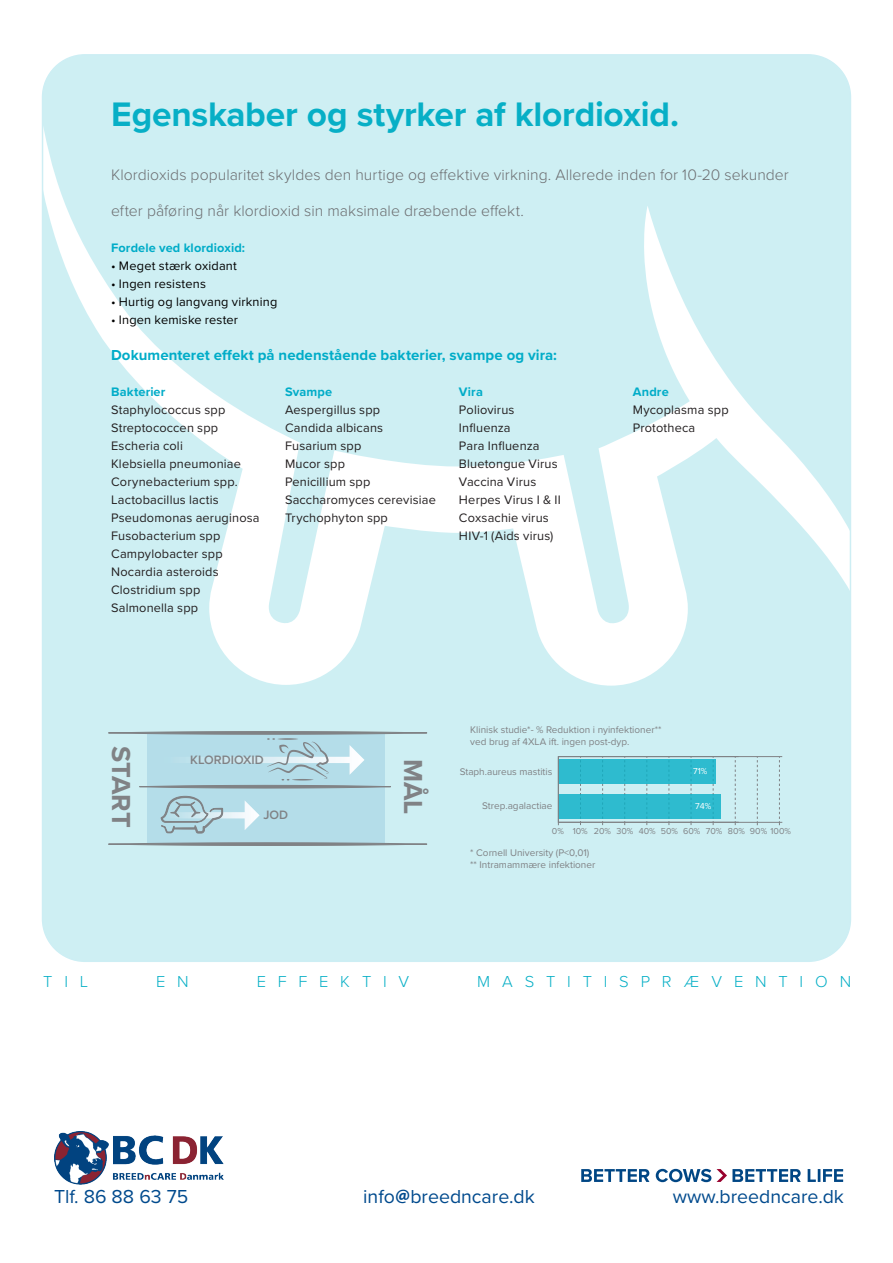
<style>
.page{position:relative;width:893px;height:1263px;background:#fff}
.page>*{position:absolute;margin:0;border:0;box-sizing:border-box;transform-origin:0 0}
.Heading_Avenir_heavy{font:700 35.25px "Proxima Nova";letter-spacing:-.005em;color:#07afc6}
.t1{font:700 27px "Proxima Nova";letter-spacing:-.01em;color:#808285}
.t2{font:19.5px "Proxima Nova";color:#004a8d}
.t3{font:300 16.5px "Proxima Nova";letter-spacing:.715em;color:#07afc6}
.Intro_Avenir_Light_1{font:300 15.75px "Proxima Nova";letter-spacing:.005em;color:#6c6d70}
.Tekst_Heading_Avenir{font:700 15px "Proxima Nova";letter-spacing:.005em;color:#00acc8}
.Tekst_Avenir_Book_8{font:12.75px "Proxima Nova";letter-spacing:.015em;color:#231f20}
.Tekst_Heading_Avenir-2{font:12.75px "Proxima Nova";letter-spacing:.015em;color:#000}
.Tekst_Heading_Avenir-3{font:700 12.75px "Proxima Nova";letter-spacing:.01em;color:#00acc8}
.t4{font:600 12.6px "Proxima Nova";color:#808285}
.t5{font:10.05px/12px "Proxima Nova";color:#808285}
.t6{font:9px "Proxima Nova";color:#808285}
.t7{font:9px "Proxima Nova";color:#fff}
.s1{font-family:"Myriad Pro";font-weight:700}
</style>
<div class="page">
<div style="left:43px;top:55px;width:807px;height:906px;background:#ceeff3;border-radius:43px"></div>
<svg style="left:45px;top:136px;width:803px;height:550px"></svg>
<div style="left:147px;top:787px;width:238px;height:56px;background:#b4dde9"></div>
<svg style="left:161px;top:796px;width:99px;height:38px"></svg>
<svg style="left:108px;top:731px;width:320px;height:58px"></svg>
<svg style="left:108px;top:842px;width:320px;height:4px"></svg>
<hr style="left:558px;top:757px;width:1px;height:68px;background:#808285">
<svg style="left:735px;top:760px;width:1px;height:65px"></svg>
<div style="left:558px;top:759px;width:158px;height:25px;background:#2ebbcf"></div>
<div style="left:558px;top:794px;width:163px;height:24px;background:#2ebbcf"></div>
<div style="left:558px;top:756px;width:225px;height:67px;border:1px solid #808285"></div>
<svg style="left:757px;top:757px;width:1px;height:68px"></svg>
<svg style="left:779px;top:757px;width:1px;height:68px"></svg>
<img style="left:55px;top:1131px;width:169px;height:53px">
<svg style="left:581px;top:1169px;width:262px;height:13px"></svg>
<p class="Heading_Avenir_heavy" style="left:111px;top:88px;width:569px">Egenskaber og styrker af klordioxid.</p>
<p class="Intro_Avenir_Light_1" style="left:111px;top:163px;width:679px">Klordioxids popularitet skyldes den hurtige og effektive virkning. Allerede inden for 10-20 sekunder</p>
<p class="Intro_Avenir_Light_1" style="left:111px;top:199px;width:414px">efter påføring når klordioxid sin maksimale dræbende effekt.</p>
<p class="Tekst_Heading_Avenir-3" style="left:111px;top:238px;width:136px">Fordele ved klordioxid:</p>
<p class="Tekst_Heading_Avenir-2" style="left:111px;top:256px;width:127px">• Meget stærk oxidant</p>
<p class="Tekst_Heading_Avenir-2" style="left:111px;top:274px;width:96px">• Ingen resistens</p>
<p class="Tekst_Heading_Avenir-2" style="left:111px;top:292px;width:168px">• Hurtig og langvang virkning</p>
<p class="Tekst_Heading_Avenir-2" style="left:111px;top:310px;width:129px">• Ingen kemiske rester</p>
<p class="Tekst_Heading_Avenir" style="left:111px;top:344px;width:447px">Dokumenteret effekt på nedenstående bakterier, svampe og vira:</p>
<p class="Tekst_Heading_Avenir-3" style="left:111px;top:382px;width:56px">Bakterier</p>
<p class="Tekst_Avenir_Book_8" style="left:111px;top:400px;width:116px">Staphylococcus spp</p>
<p class="Tekst_Avenir_Book_8" style="left:111px;top:418px;width:109px">Streptococcen spp</p>
<p class="Tekst_Avenir_Book_8" style="left:111px;top:436px;width:73px">Escheria coli</p>
<p class="Tekst_Avenir_Book_8" style="left:111px;top:454px;width:131px">Klebsiella pneumoniae</p>
<p class="Tekst_Avenir_Book_8" style="left:111px;top:472px;width:128px">Corynebacterium spp.</p>
<p class="Tekst_Avenir_Book_8" style="left:111px;top:490px;width:109px">Lactobacillus lactis</p>
<p class="Tekst_Avenir_Book_8" style="left:111px;top:508px;width:150px">Pseudomonas aeruginosa</p>
<p class="Tekst_Avenir_Book_8" style="left:111px;top:526px;width:111px">Fusobacterium spp</p>
<p class="Tekst_Avenir_Book_8" style="left:111px;top:544px;width:113px">Campylobacter spp</p>
<p class="Tekst_Avenir_Book_8" style="left:111px;top:562px;width:109px">Nocardia asteroids</p>
<p class="Tekst_Avenir_Book_8" style="left:111px;top:580px;width:91px">Clostridium spp</p>
<p class="Tekst_Avenir_Book_8" style="left:111px;top:598px;width:89px">Salmonella spp</p>
<p class="Tekst_Heading_Avenir-3" style="left:459px;top:382px;width:25px">Vira</p>
<p class="Tekst_Avenir_Book_8" style="left:459px;top:400px;width:57px">Poliovirus</p>
<p class="Tekst_Avenir_Book_8" style="left:459px;top:418px;width:53px">Influenza</p>
<p class="Tekst_Avenir_Book_8" style="left:459px;top:436px;width:82px">Para Influenza</p>
<p class="Tekst_Avenir_Book_8" style="left:459px;top:454px;width:100px">Bluetongue Virus</p>
<p class="Tekst_Avenir_Book_8" style="left:459px;top:472px;width:79px">Vaccina Virus</p>
<p class="Tekst_Avenir_Book_8" style="left:459px;top:490px;width:103px">Herpes Virus I &amp; II</p>
<p class="Tekst_Avenir_Book_8" style="left:459px;top:508px;width:91px">Coxsachie virus</p>
<p class="Tekst_Avenir_Book_8" style="left:459px;top:526px;width:96px">HIV-1 (Aids virus)</p>
<p class="Tekst_Heading_Avenir-3" style="left:285px;top:382px;width:49px">Svampe</p>
<p class="Tekst_Avenir_Book_8" style="left:285px;top:400px;width:97px">Aespergillus spp</p>
<p class="Tekst_Avenir_Book_8" style="left:285px;top:418px;width:100px">Candida albicans</p>
<p class="Tekst_Avenir_Book_8" style="left:285px;top:436px;width:78px">Fusarium spp</p>
<p class="Tekst_Avenir_Book_8" style="left:285px;top:454px;width:62px">Mucor spp</p>
<p class="Tekst_Avenir_Book_8" style="left:285px;top:472px;width:87px">Penicillium spp</p>
<p class="Tekst_Avenir_Book_8" style="left:285px;top:490px;width:152px">Saccharomyces cerevisiae</p>
<p class="Tekst_Avenir_Book_8" style="left:285px;top:508px;width:104px">Trychophyton spp</p>
<p class="Tekst_Heading_Avenir-3" style="left:633px;top:382px;width:37px">Andre</p>
<p class="Tekst_Avenir_Book_8" style="left:633px;top:400px;width:97px">Mycoplasma spp</p>
<p class="Tekst_Avenir_Book_8" style="left:633px;top:418px;width:64px">Prototheca</p>
<p class="t1" style="left:141px;top:746px;width:83px;rotate:90deg">START</p>
<p class="t4" style="left:190px;top:750px;width:75px">KLORDIOXID</p>
<p class="t4" style="left:263px;top:805px;width:26px">JOD</p>
<p class="t1" style="left:433px;top:758px;width:57px;rotate:90deg">MÅL</p>
<p class="t5" style="left:470px;top:723px;width:193px">Klinisk studie*- % Reduktion i nyinfektioner** ved brug af 4XLA ift. ingen post-dyp.</p>
<p class="t5" style="left:460px;top:765px;width:94px">Staph.aureus mastitis</p>
<p class="t7" style="left:693px;top:764px;width:16px">71%</p>
<p class="t5" style="left:482px;top:799px;width:72px">Strep.agalactiae</p>
<p class="t7" style="left:695px;top:799px;width:18px">74%</p>
<p class="t6" style="left:552px;top:824px;width:241px">0% 10% 20% 30% 40% 50% 60% 70% 80% 90% 100%</p>
<p class="t5" style="left:470px;top:846px;width:127px">* Cornell University (P&lt;0,01) ** Intramammære infektioner</p>
<p class="t3" style="left:43px;top:969px;width:47px">TIL</p>
<p class="t3" style="left:156px;top:969px;width:34px">E N</p>
<p class="t3" style="left:257px;top:969px;width:154px">EFFEKTIV</p>
<p class="t3" style="left:477px;top:969px;width:375px">MASTITISPRÆVENTION</p>
<p class="t2" style="left:54px;top:1181px;width:136px">Tlf. 86 88 63 75</p>
<p class="t2" style="left:363px;top:1181px;width:173px">info<span class="s1">@</span>breedncare.dk</p>
<p class="t2" style="left:673px;top:1181px;width:172px">www.breedncare.dk</p>
</div>
